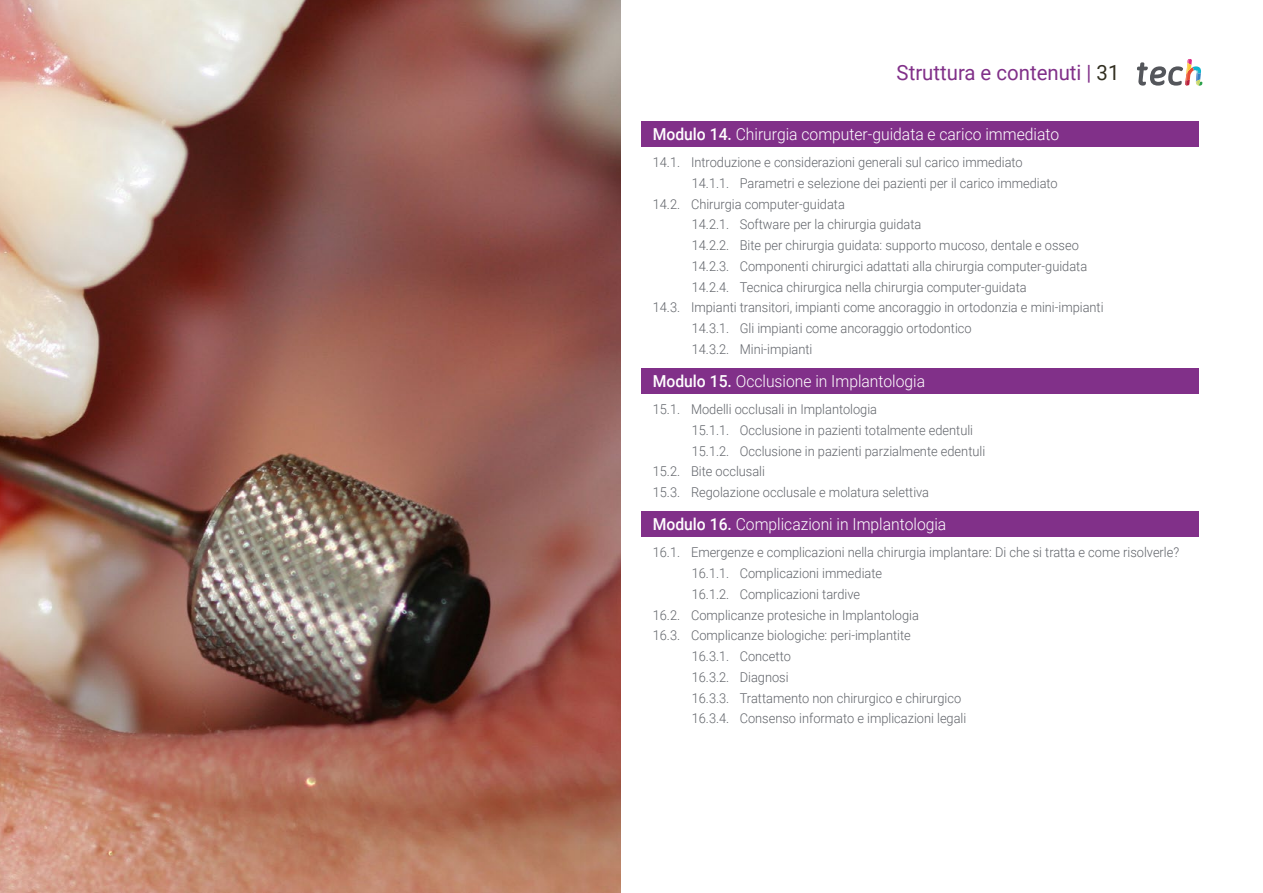
<style>
.page{position:relative;width:1263px;height:893px;background:#fff}
.page>*{position:absolute;margin:0;border:0;box-sizing:border-box;transform-origin:0 0}
.t1{font:21px "Roboto";color:#813089}
.t2{font:300 16.5px "Roboto";color:#fff;scale:.95 1}
.t3{font:300 13.5px "Roboto";color:#61646a;scale:.95 1}
.s1{color:#312e20}
.s2{font-weight:500}
</style>
<div class="page">
<div style="left:642px;top:121px;width:557px;height:25px;background:#813089"></div>
<div style="left:642px;top:368px;width:557px;height:25px;background:#813089"></div>
<div style="left:642px;top:511px;width:557px;height:25px;background:#813089"></div>
<svg style="left:1137px;top:59px;width:65px;height:27px"></svg>
<img style="left:0;top:0;width:621px;height:893px">
<h1 class="t1" style="left:897px;top:57px;width:224px">Struttura e contenuti | <span class="s1">31</span></h1>
<p class="t2" style="left:653px;top:123px;width:429px"><span class="s2">Modulo 14.</span> Chirurgia computer-guidata e carico immediato</p>
<p class="t3" style="left:653px;top:153px;width:391px">14.1. Introduzione e considerazioni generali sul carico immediato</p>
<p class="t3" style="left:692px;top:174px;width:387px">14.1.1. Parametri e selezione dei pazienti per il carico immediato</p>
<p class="t3" style="left:653px;top:194px;width:204px">14.2. Chirurgia computer-guidata</p>
<p class="t3" style="left:692px;top:215px;width:243px">14.2.1. Software per la chirurgia guidata</p>
<p class="t3" style="left:692px;top:236px;width:409px">14.2.2. Bite per chirurgia guidata: supporto mucoso, dentale e osseo</p>
<p class="t3" style="left:692px;top:257px;width:418px">14.2.3. Componenti chirurgici adattati alla chirurgia computer-guidata</p>
<p class="t3" style="left:692px;top:277px;width:354px">14.2.4. Tecnica chirurgica nella chirurgia computer-guidata</p>
<p class="t3" style="left:653px;top:298px;width:476px">14.3. Impianti transitori, impianti come ancoraggio in ortodonzia e mini-impianti</p>
<p class="t3" style="left:692px;top:319px;width:296px">14.3.1. Gli impianti come ancoraggio ortodontico</p>
<p class="t3" style="left:692px;top:340px;width:129px">14.3.2. Mini-impianti</p>
<p class="t2" style="left:653px;top:370px;width:288px"><span class="s2">Modulo 15.</span> Occlusione in Implantologia</p>
<p class="t3" style="left:653px;top:400px;width:238px">15.1. Modelli occlusali in Implantologia</p>
<p class="t3" style="left:692px;top:421px;width:298px">15.1.1. Occlusione in pazienti totalmente edentuli</p>
<p class="t3" style="left:692px;top:441px;width:310px">15.1.2. Occlusione in pazienti parzialmente edentuli</p>
<p class="t3" style="left:653px;top:462px;width:120px">15.2. Bite occlusali</p>
<p class="t3" style="left:653px;top:483px;width:292px">15.3. Regolazione occlusale e molatura selettiva</p>
<p class="t2" style="left:653px;top:513px;width:311px"><span class="s2">Modulo 16.</span> Complicazioni in Implantologia</p>
<p class="t3" style="left:653px;top:543px;width:556px">16.1. Emergenze e complicazioni nella chirurgia implantare: Di che si tratta e come risolverle?</p>
<p class="t3" style="left:692px;top:564px;width:202px">16.1.1. Complicazioni immediate</p>
<p class="t3" style="left:692px;top:585px;width:179px">16.1.2. Complicazioni tardive</p>
<p class="t3" style="left:653px;top:605px;width:282px">16.2. Complicanze protesiche in Implantologia</p>
<p class="t3" style="left:653px;top:626px;width:273px">16.3. Complicanze biologiche: peri-implantite</p>
<p class="t3" style="left:692px;top:647px;width:106px">16.3.1. Concetto</p>
<p class="t3" style="left:692px;top:668px;width:103px">16.3.2. Diagnosi</p>
<p class="t3" style="left:692px;top:688px;width:285px">16.3.3. Trattamento non chirurgico e chirurgico</p>
<p class="t3" style="left:692px;top:709px;width:291px">16.3.4. Consenso informato e implicazioni legali</p>
</div>
